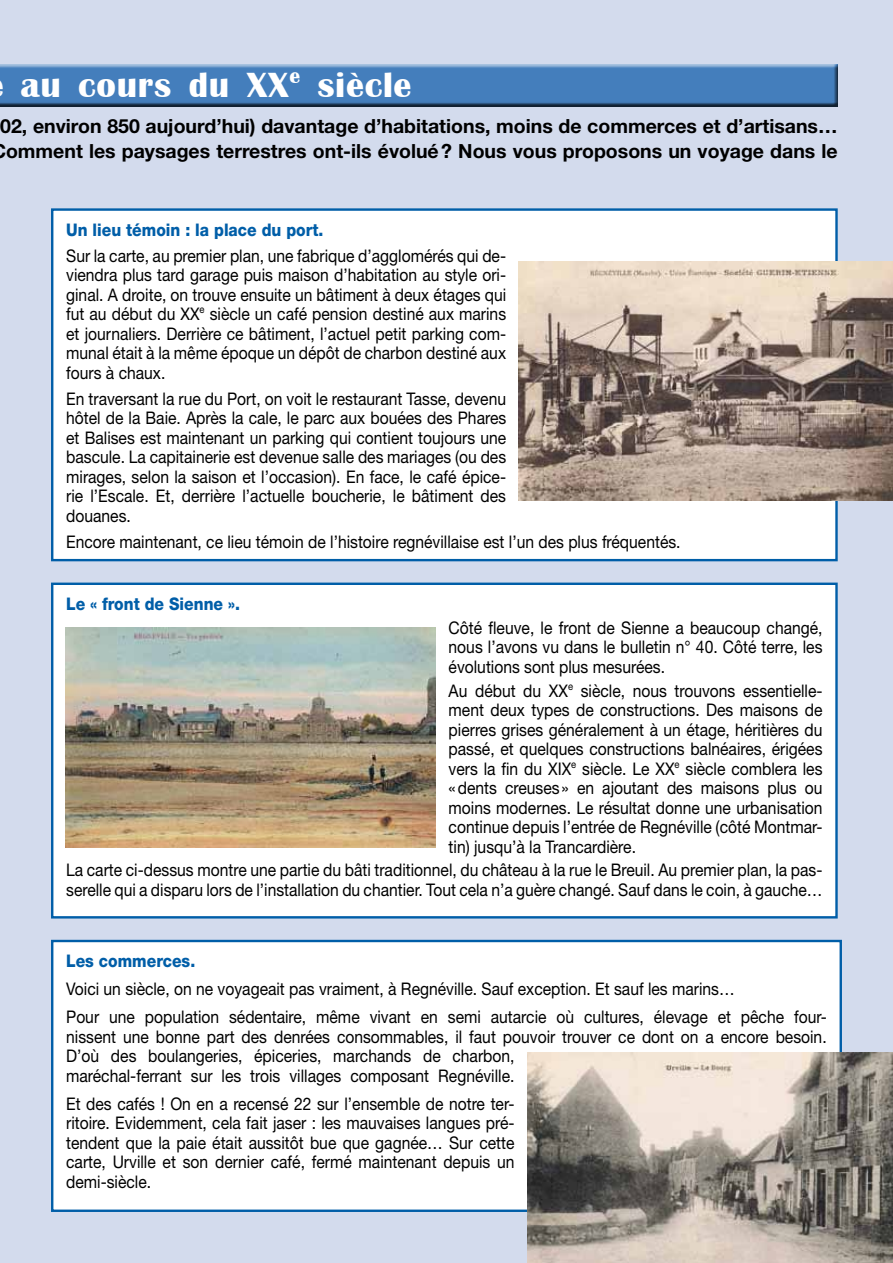
<style>
.page{position:relative;width:893px;height:1263px;background:#d3dbed}
.page>*{position:absolute;margin:0;border:0;box-sizing:border-box;transform-origin:0 0}
.t1{font:700 36px "Britannic";letter-spacing:.02em;color:#fff}
.t2{font:700 19.5px/25.5px "Helvetica Neue LT Std";color:#000}
.t3{font:17.4px/19.5px "Helvetica Neue LT Std";color:#000;text-align:justify;scale:.9 1}
.t4{font:800 17.4px "Helvetica Neue LT Std";color:#005ea8;scale:.9 1}
</style>
<div class="page">
<div style="left:0;top:63px;width:838px;height:46px;background:#000;opacity:.75"></div>
<div style="left:52px;top:210px;width:784px;height:350px;background:#fff"></div>
<div style="left:51px;top:208px;width:787px;height:353px;border:2px solid #005ea8"></div>
<div style="left:52px;top:584px;width:784px;height:333px;background:#fff"></div>
<div style="left:51px;top:583px;width:787px;height:335px;border:2px solid #005ea8"></div>
<div style="left:52px;top:941px;width:789px;height:270px;background:#fff"></div>
<div style="left:51px;top:940px;width:791px;height:272px;border:2px solid #005ea8"></div>
<img style="left:519px;top:262px;width:374px;height:238px">
<img style="left:66px;top:628px;width:370px;height:219px">
<img style="left:527px;top:1052px;width:366px;height:211px">
<h1 class="t1" style="left:21px;top:65px;width:392px">au cours du XX<sup>e</sup> siècle</h1>
<p class="t2" style="left:0;top:113px;width:839px">02, environ 850 aujourd’hui) davantage d’habitations, moins de commerces et d’artisans… omment les paysages terrestres ont-ils évolué? Nous vous proposons un voyage dans le</p>
<p class="t4" style="left:66px;top:219px;width:287px">Un lieu témoin : la place du port.</p>
<p class="t3" style="left:66px;top:246px;width:490px">Sur la carte, au premier plan, une fabrique d’agglomérés qui de&shy;viendra plus tard garage puis maison d’habitation au style ori&shy;ginal. A droite, on trouve ensuite un bâtiment à deux étages qui fut au début du XX<sup>e</sup> siècle un café pension destiné aux marins et journaliers. Derrière ce bâtiment, l’actuel petit parking com&shy;munal était à la même époque un dépôt de charbon destiné aux fours à chaux.</p>
<p class="t3" style="left:66px;top:389px;width:490px">En traversant la rue du Port, on voit le restaurant Tasse, devenu hôtel de la Baie. Après la cale, le parc aux bouées des Phares et Balises est maintenant un parking qui contient toujours une bascule. La capitainerie est devenue salle des mariages (ou des mirages, selon la saison et l’occasion). En face, le café épice&shy;rie l’Escale. Et, derrière l’actuelle boucherie, le bâtiment des douanes.</p>
<p class="t3" style="left:66px;top:531px;width:684px">Encore maintenant, ce lieu témoin de l’histoire regnévillaise est l’un des plus fréquentés.</p>
<p class="t4" style="left:66px;top:594px;width:195px">Le « front de Sienne ».</p>
<p class="t3" style="left:449px;top:618px;width:417px">Côté fleuve, le front de Sienne a beaucoup changé, nous l’avons vu dans le bulletin n° 40. Côté terre, les évolutions sont plus mesurées.</p>
<p class="t3" style="left:449px;top:680px;width:417px">Au début du XX<sup>e</sup> siècle, nous trouvons essentielle&shy;ment deux types de constructions. Des maisons de pierres grises généralement à un étage, héritières du passé, et quelques constructions balnéaires, érigées vers la fin du XIX<sup>e</sup> siècle. Le XX<sup>e</sup> siècle comblera les «dents creuses» en ajoutant des maisons plus ou moins modernes. Le résultat donne une urbanisation continue depuis l’entrée de Regnéville (côté Montmar&shy;tin) jusqu’à la Trancardière.</p>
<p class="t3" style="left:66px;top:860px;width:842px">La carte ci-dessus montre une partie du bâti traditionnel, du château à la rue le Breuil. Au premier plan, la pas&shy;serelle qui a disparu lors de l’installation du chantier. Tout cela n’a guère changé. Sauf dans le coin, à gauche…</p>
<p class="t4" style="left:66px;top:951px;width:145px">Les commerces.</p>
<p class="t3" style="left:66px;top:975px;width:847px;line-height:28px">Voici un siècle, on ne voyageait pas vraiment, à Regnéville. Sauf exception. Et sauf les marins…<br>Pour une population sédentaire, même vivant en semi autarcie où cultures, élevage et pêche four-</p>
<p class="t3" style="left:66px;top:1027px;width:846px;text-align:left">nissent une bonne part des denrées consommables, il faut pouvoir trouver ce dont on a encore besoin.<br>D’où des boulangeries, épiceries, marchands de charbon,<br>maréchal-ferrant sur les trois villages composant Regnéville.</p>
<p class="t3" style="left:66px;top:1094px;width:500px">Et des cafés ! On en a recensé 22 sur l’ensemble de notre ter&shy;ritoire. Evidemment, cela fait jaser : les mauvaises langues pré&shy;tendent que la paie était aussitôt bue que gagnée… Sur cette carte, Urville et son dernier café, fermé maintenant depuis un demi-siècle.</p>
</div>
